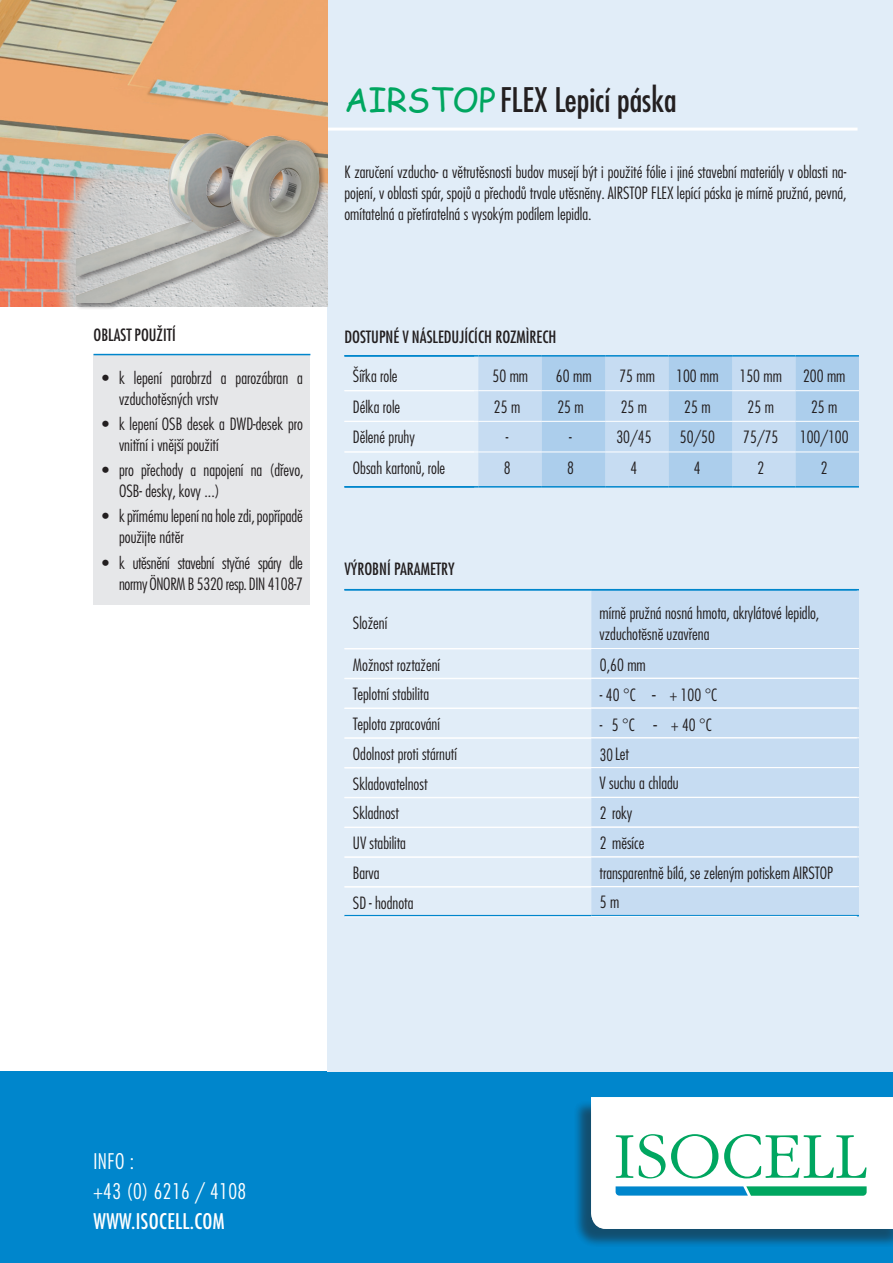
<style>
.page{position:relative;width:893px;height:1263px;background:#fff}
.page>*{position:absolute;margin:0;border:0;box-sizing:border-box;transform-origin:0 0}
.t1{font:500 condensed 33px "Futura LT Pro";color:#231f20}
.t2{font:300 condensed 21px/30px "Futura LT Pro";letter-spacing:.02em;color:#fff}
.t3{font:500 condensed 21px "Futura LT Pro";letter-spacing:.02em;color:#fff}
.t4{font:300 condensed 16.5px/29.7px "Futura LT Pro";color:#231f20}
.t5{font:300 condensed 16.5px/21px "Futura LT Pro";letter-spacing:-.02em;color:#231f20;text-align:right}
.t6{font:500 condensed 16.5px "Futura LT Pro";color:#231f20}
.s1{font-family:"Comic Sans MS";font-weight:400;font-stretch:normal;color:#00a660}
</style>
<div class="page">
<div style="left:0;top:1071px;width:893px;height:192px;background:#0086cc"></div>
<div style="left:327px;top:0;width:566px;height:1071px;background:#e1edf8"></div>
<hr style="left:327px;top:128px;width:530px;height:3px;background:#fff">
<img style="left:0;top:0;width:327px;height:306px">
<svg style="left:478px;top:357px;width:381px;height:129px;background:#b9d5ef"></svg>
<hr style="left:344px;top:390px;width:134px;height:1px;background:#fff">
<hr style="left:478px;top:390px;width:64px;height:1px;background:#fff">
<hr style="left:542px;top:390px;width:63px;height:1px;background:#fff">
<hr style="left:605px;top:390px;width:64px;height:1px;background:#fff">
<hr style="left:669px;top:390px;width:63px;height:1px;background:#fff">
<hr style="left:732px;top:390px;width:63px;height:1px;background:#fff">
<hr style="left:795px;top:390px;width:64px;height:1px;background:#fff">
<hr style="left:344px;top:421px;width:134px;height:1px;background:#fff">
<hr style="left:478px;top:421px;width:64px;height:1px;background:#fff">
<hr style="left:542px;top:421px;width:63px;height:1px;background:#fff">
<hr style="left:605px;top:421px;width:64px;height:1px;background:#fff">
<hr style="left:669px;top:421px;width:63px;height:1px;background:#fff">
<hr style="left:732px;top:421px;width:63px;height:1px;background:#fff">
<hr style="left:795px;top:421px;width:64px;height:1px;background:#fff">
<hr style="left:344px;top:452px;width:134px;height:1px;background:#fff">
<hr style="left:478px;top:452px;width:64px;height:1px;background:#fff">
<hr style="left:542px;top:452px;width:63px;height:1px;background:#fff">
<hr style="left:605px;top:452px;width:64px;height:1px;background:#fff">
<hr style="left:669px;top:452px;width:63px;height:1px;background:#fff">
<hr style="left:732px;top:452px;width:63px;height:1px;background:#fff">
<hr style="left:795px;top:452px;width:64px;height:1px;background:#fff">
<hr style="left:344px;top:355px;width:134px;height:2px;background:#0086cc">
<hr style="left:478px;top:355px;width:64px;height:2px;background:#0086cc">
<hr style="left:542px;top:355px;width:63px;height:2px;background:#0086cc">
<hr style="left:605px;top:355px;width:64px;height:2px;background:#0086cc">
<hr style="left:669px;top:355px;width:63px;height:2px;background:#0086cc">
<hr style="left:732px;top:355px;width:63px;height:2px;background:#0086cc">
<hr style="left:795px;top:355px;width:64px;height:2px;background:#0086cc">
<hr style="left:344px;top:486px;width:134px;height:2px;background:#0086cc">
<hr style="left:478px;top:486px;width:64px;height:2px;background:#0086cc">
<hr style="left:542px;top:486px;width:63px;height:2px;background:#0086cc">
<hr style="left:605px;top:486px;width:64px;height:2px;background:#0086cc">
<hr style="left:669px;top:486px;width:63px;height:2px;background:#0086cc">
<hr style="left:732px;top:486px;width:63px;height:2px;background:#0086cc">
<hr style="left:795px;top:486px;width:64px;height:2px;background:#0086cc">
<div style="left:591px;top:590px;width:268px;height:325px;background:#c6dcf2"></div>
<hr style="left:591px;top:648px;width:268px;height:1px;background:#fff">
<hr style="left:591px;top:678px;width:268px;height:1px;background:#fff">
<hr style="left:591px;top:708px;width:268px;height:1px;background:#fff">
<hr style="left:344px;top:737px;width:247px;height:1px;background:#fff">
<hr style="left:591px;top:737px;width:268px;height:1px;background:#fff">
<hr style="left:344px;top:767px;width:247px;height:1px;background:#fff">
<hr style="left:591px;top:767px;width:268px;height:1px;background:#fff">
<hr style="left:591px;top:797px;width:268px;height:1px;background:#fff">
<hr style="left:591px;top:827px;width:268px;height:1px;background:#fff">
<hr style="left:344px;top:856px;width:247px;height:1px;background:#fff">
<hr style="left:591px;top:856px;width:268px;height:1px;background:#fff">
<hr style="left:344px;top:886px;width:247px;height:1px;background:#fff">
<hr style="left:591px;top:886px;width:268px;height:1px;background:#fff">
<hr style="left:591px;top:589px;width:268px;height:1px;background:#0086cc">
<hr style="left:344px;top:915px;width:247px;height:1px;background:#0086cc">
<hr style="left:591px;top:915px;width:268px;height:1px;background:#0086cc">
<div style="left:75px;top:132px;width:251px;height:179px;background:#231f20;opacity:.49"></div>
<img style="left:77px;top:128px;width:245px;height:175px">
<div style="left:94px;top:354px;width:216px;height:250px;background:#e6e7e9"></div>
<div style="left:573px;top:1100px;width:320px;height:148px;background:#231f20;opacity:.32"></div>
<svg style="left:591px;top:1097px;width:302px;height:132px;background:#dff2ee"></svg>
<hr style="left:344px;top:648px;width:247px;height:1px;background:#fff">
<hr style="left:344px;top:678px;width:247px;height:1px;background:#fff">
<hr style="left:344px;top:708px;width:247px;height:1px;background:#fff">
<hr style="left:344px;top:738px;width:247px;height:1px;background:#fff">
<hr style="left:344px;top:768px;width:247px;height:1px;background:#fff">
<hr style="left:344px;top:797px;width:247px;height:1px;background:#fff">
<hr style="left:344px;top:827px;width:247px;height:1px;background:#fff">
<hr style="left:344px;top:857px;width:247px;height:1px;background:#fff">
<hr style="left:344px;top:887px;width:247px;height:1px;background:#fff">
<hr style="left:344px;top:916px;width:247px;height:1px;background:#fff">
<hr style="left:344px;top:589px;width:247px;height:1px;background:#0086cc">
<hr style="left:94px;top:354px;width:216px;height:1px;background:#0086cc">
<hr style="left:591px;top:916px;width:266px;height:1px;background:#fff">
<p class="t6" style="left:94px;top:324px;width:79px">OBLAST POUŽITÍ</p>
<p class="t4" style="left:119px;top:367px;width:185px;line-height:21px;text-indent:-17px">• k lepení parobrzd a parozábran a vzduchotěsných vrstv</p>
<p class="t4" style="left:119px;top:413px;width:185px;line-height:21px;text-indent:-17px">• k lepení OSB desek a DWD-desek pro vnitřní i vnější použití</p>
<p class="t4" style="left:119px;top:459px;width:186px;line-height:21px;text-indent:-17px">• pro přechody a napojení na (dřevo,<br>OSB- desky, kovy ...)</p>
<p class="t4" style="left:119px;top:506px;width:185px;line-height:21px;text-indent:-17px">• k přímému lepení na hole zdi, popřípadě použijte nátĕr</p>
<p class="t5" style="left:102px;top:552px;width:202px">• k utěsnění stavební styčné spáry dle normy ÖNORM B 5320 resp. DIN 4108-7</p>
<h1 class="t1" style="left:344px;top:77px;width:334px"><span class="s1">AIRSTOP</span>FLEX LEPICÍ PÁSKA</h1>
<p class="t4" style="left:344px;top:162px;width:504px;line-height:21px;text-align:justify">K zaručení vzducho- a větrutěsnosti budov musejí být i použité fólie i jiné stavební materiály v oblasti na&shy;pojení, v oblasti spár, spojů a přechodů trvale utĕsnĕny. AIRSTOP FLEX lepící páska je mírně pružná, pevná, omítatelná a přetíratelná s vysokým podílem lepidla.</p>
<p class="t6" style="left:344px;top:325px;width:213px">DOSTUPNÉ V NÁSLEDUJÍCÍCH ROZMÌRECH</p>
<p class="t4" style="left:353px;top:361px;width:94px;line-height:30.6px">Šířka role<br>Délka role<br>Dělené pruhy<br>Obsah kartonů, role</p>
<p class="t6" style="left:344px;top:558px;width:85px">VÝRO BNÍ PARAMETR</p>
<p class="t6" style="left:448px;top:558px;width:8px">Y</p>
<p class="t4" style="left:353px;top:608px;width:36px">Složení</p>
<p class="t4" style="left:353px;top:650px;width:105px">Možnost roztažení<br>Teplotní stabilita<br>Teplota zpracování<br>Odolnost proti stárnutí<br>Skladovatelnost<br>Skladnost<br>UV stabilita<br>Barva<br>SD - hodnota</p>
<p class="t4" style="left:492px;top:361px;width:37px">50 mm</p>
<p class="t4" style="left:556px;top:361px;width:37px">60 mm</p>
<p class="t4" style="left:619px;top:361px;width:37px">75 mm</p>
<p class="t4" style="left:676px;top:361px;width:44px">100 mm</p>
<p class="t4" style="left:740px;top:361px;width:44px">150 mm</p>
<p class="t4" style="left:803px;top:361px;width:44px">200 mm</p>
<p class="t4" style="left:494px;top:392px;width:28px">25 m</p>
<p class="t4" style="left:557px;top:392px;width:28px">25 m</p>
<p class="t4" style="left:621px;top:392px;width:28px">25 m</p>
<p class="t4" style="left:684px;top:392px;width:28px">25 m</p>
<p class="t4" style="left:748px;top:392px;width:28px">25 m</p>
<p class="t4" style="left:811px;top:392px;width:28px">25 m</p>
<p class="t4" style="left:506px;top:422px;width:4px">-</p>
<p class="t4" style="left:569px;top:422px;width:4px">-</p>
<p class="t4" style="left:616px;top:422px;width:37px">30/45</p>
<p class="t4" style="left:680px;top:422px;width:37px">50/50</p>
<p class="t4" style="left:743px;top:422px;width:37px">75/75</p>
<p class="t4" style="left:800px;top:422px;width:50px">100/100</p>
<p class="t4" style="left:504px;top:453px;width:8px">8</p>
<p class="t4" style="left:567px;top:453px;width:8px">8</p>
<p class="t4" style="left:630px;top:453px;width:8px">4</p>
<p class="t4" style="left:694px;top:453px;width:8px">4</p>
<p class="t4" style="left:757px;top:453px;width:8px">2</p>
<p class="t4" style="left:821px;top:453px;width:8px">2</p>
<p class="t4" style="left:600px;top:602px;width:221px;line-height:21px">mírně pružná nosná hmota, akrylátové lepidlo, vzduchotĕsnĕ uzavřena</p>
<p class="t4" style="left:600px;top:650px;width:47px">0,60 mm</p>
<p class="t4" style="left:600px;top:680px;width:119px">- 40 °C - + 100 °C</p>
<p class="t4" style="left:600px;top:710px;width:113px;line-height:28.7px">- 5 °C - + 40 °C<br>30Let</p>
<p class="t4" style="left:600px;top:768px;width:81px">V suchu a chladu</p>
<p class="t4" style="left:600px;top:798px;width:46px">2 roky<br>2 mĕsíce</p>
<p class="t4" style="left:600px;top:857px;width:235px">transparentně bílá, se zeleným potiskem AIRSTOP</p>
<p class="t4" style="left:600px;top:887px;width:21px">5 m</p>
<p class="t2" style="left:94px;top:1146px;width:154px">Info :<br>+43 (0) 6216 / 4108</p>
<p class="t3" style="left:94px;top:1207px;width:112px">WWW.ISOCELL.COM</p>
</div>
